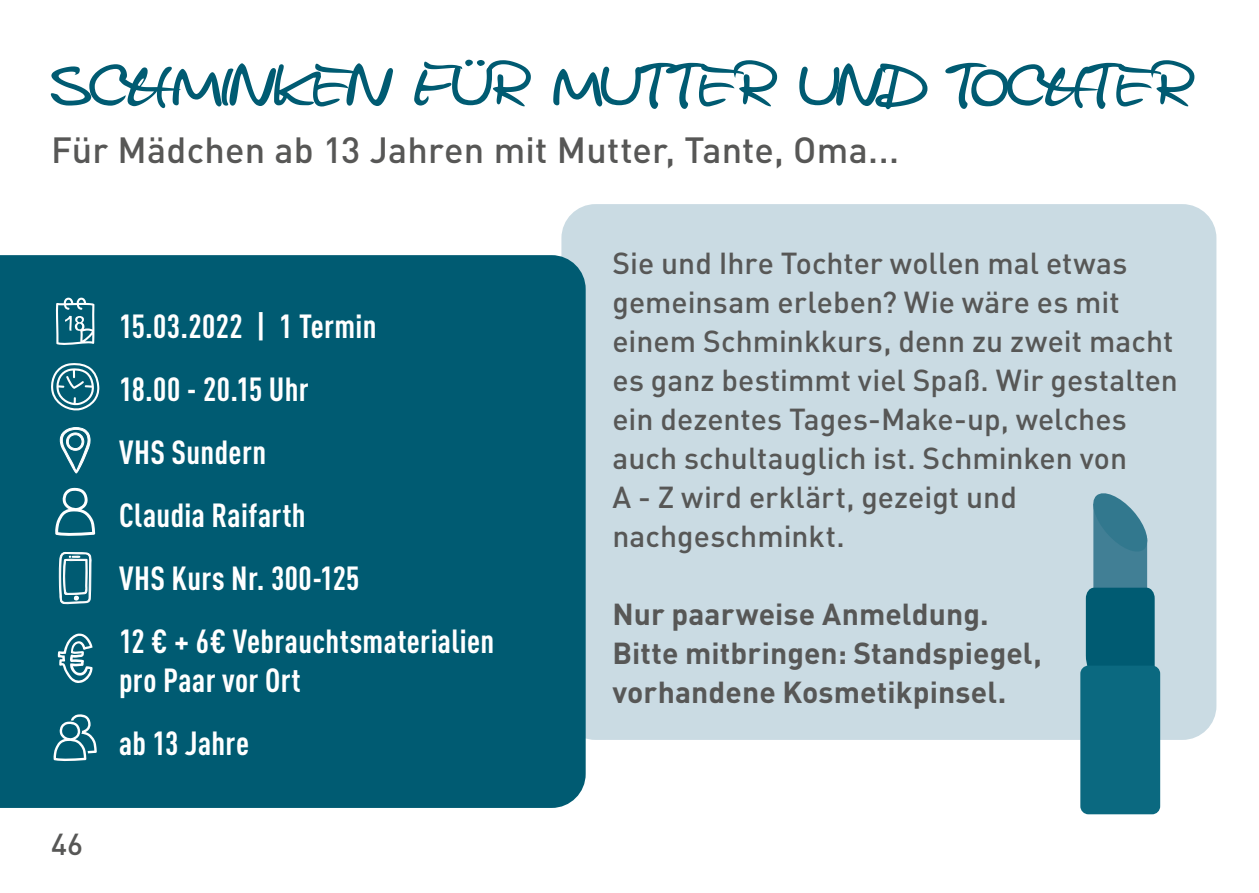
<style>
.page{position:relative;width:1259px;height:893px;background:#fff}
.page>*{position:absolute;margin:0;border:0;box-sizing:border-box;transform-origin:0 0}
.t1{font:60px "Alec Handwriting";letter-spacing:.025em;color:#005b72}
.t2{font:500 36px "DIN Pro";letter-spacing:.005em;color:#575756}
.t3{font:700 condensed 33px/63px "DIN Pro";letter-spacing:.01em;color:#fff}
.t4{font:500 30px/39px "DIN Pro";color:#575756}
.t5{font:700 30px/39px "DIN Pro";letter-spacing:.005em;color:#575756}
</style>
<div class="page">
<div style="left:561px;top:204px;width:655px;height:536px;background:#cadbe3;border-radius:34px"></div>
<div style="left:0;top:255px;width:585px;height:553px;background:#005b72"></div>
<svg style="left:60px;top:427px;width:31px;height:46px"></svg>
<svg style="left:51px;top:363px;width:49px;height:48px"></svg>
<svg style="left:53px;top:714px;width:44px;height:48px"></svg>
<svg style="left:55px;top:488px;width:40px;height:49px"></svg>
<svg style="left:56px;top:298px;width:38px;height:48px"></svg>
<svg style="left:58px;top:634px;width:34px;height:49px"></svg>
<svg style="left:58px;top:552px;width:34px;height:76px"></svg>
<svg style="left:1086px;top:493px;width:68px;height:173px"></svg>
<div style="left:1080px;top:666px;width:80px;height:148px;background:#0b6980;border-radius:8px"></div>
<h1 class="t1" style="left:51px;top:55px;width:1144px">SCHMINKEN FÜR MUTTER UND TOCHTER</h1>
<p class="t2" style="left:51px;top:121px;width:849px">Für Mädchen ab 13 Jahren mit Mutter, Tante, Oma...</p>
<p class="t4" style="left:51px;top:821px;width:33px">46</p>
<p class="t3" style="left:119px;top:292px;width:377px">15.03.2022 | 1 Termin<br>18.00 - 20.15 Uhr<br>VHS Sundern<br>Claudia Raifarth<br>VHS Kurs Nr. 300-125<br>12 € + 6€ Vebrauchtsmaterialien</p>
<p class="t3" style="left:119px;top:646px;width:183px">pro Paar vor Ort ab 13 Jahre</p>
<p class="t4" style="left:612px;top:240px;width:567px">Sie und Ihre Tochter wollen mal etwas gemeinsam erleben? Wie wäre es mit einem Schminkkurs, denn zu zweit macht es ganz bestimmt viel Spaß. Wir gestalten ein dezentes Tages-Make-up, welches auch schultauglich ist. Schminken von<br>A - Z wird erklärt, gezeigt und nachgeschminkt.</p>
<p class="t5" style="left:612px;top:591px;width:431px">Nur paarweise Anmeldung.<br>Bitte mitbringen: Standspiegel, vorhandene Kosmetikpinsel.</p>
</div>
